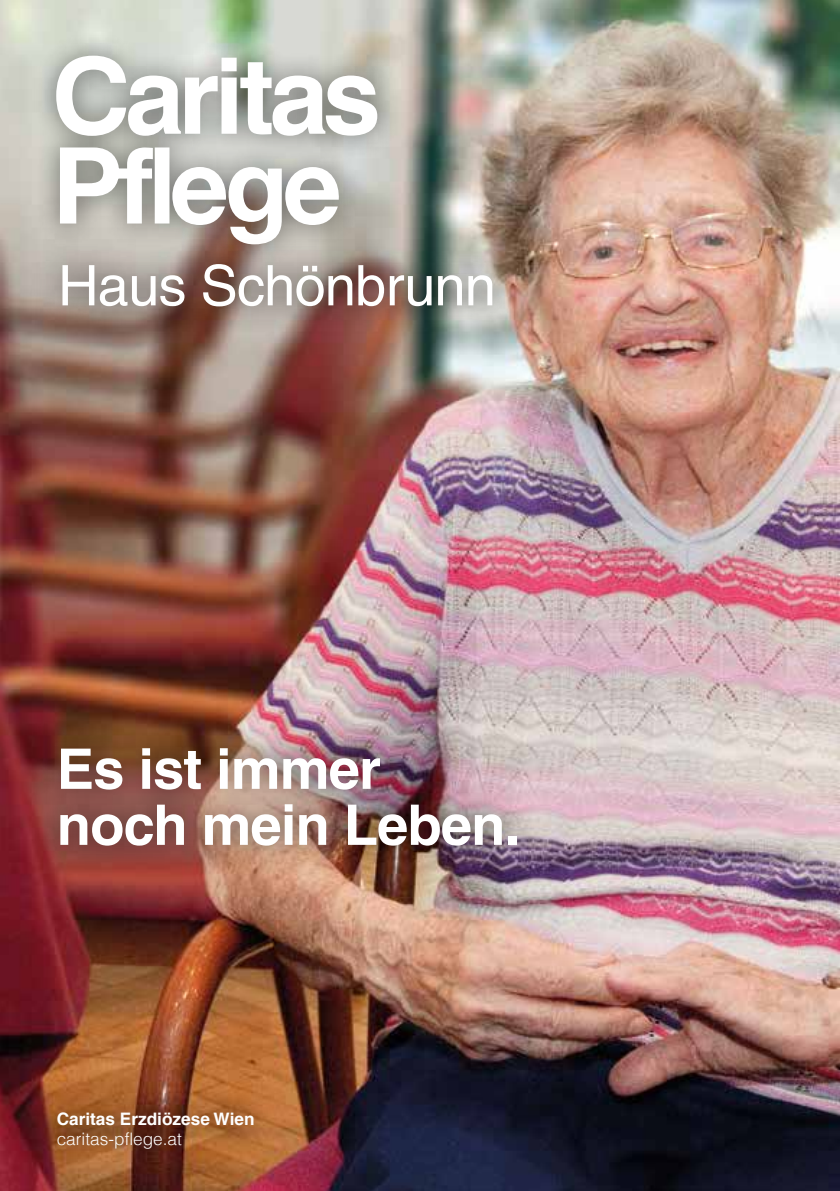
<style>
.page{position:relative;width:840px;height:1191px;background:#fff}
.page>*{position:absolute;margin:0;border:0;box-sizing:border-box;transform-origin:0 0}
.t1{font:700 56px/56px "Helvetica LT Com";letter-spacing:-.015em;color:#fff}
.t2{font:56px "Helvetica LT Com";letter-spacing:-.015em;color:#fff}
.t3{font:700 17.2px "Helvetica LT Com";color:#fff}
.t4{font:300 17.2px "Helvetica LT Com";color:#fff}
</style>
<div class="page">
<img style="left:0;top:0;width:839px;height:1191px">
<div style="left:32px;top:31px;width:369px;height:237px;background:#000;opacity:.5"></div>
<svg style="left:56px;top:56px;width:321px;height:80px"></svg>
<svg style="left:60px;top:147px;width:279px;height:87px"></svg>
<div style="left:31px;top:234px;width:492px;height:103px;background:#000;opacity:.75"></div>
<div style="left:34px;top:1088px;width:243px;height:82px;background:#000;opacity:.75"></div>
<div style="left:29px;top:717px;width:516px;height:159px;background:#000;opacity:.75"></div>
<p class="t2" style="left:58px;top:253px;width:439px">Haus Schönbrunn</p>
<p class="t1" style="left:57px;top:741px;width:464px">Es ist immer noch mein Leben.</p>
<p class="t3" style="left:57px;top:1108px;width:199px">Caritas Erzdiözese Wien</p>
<p class="t4" style="left:57px;top:1127px;width:127px">caritas-pflege.at</p>
</div>
